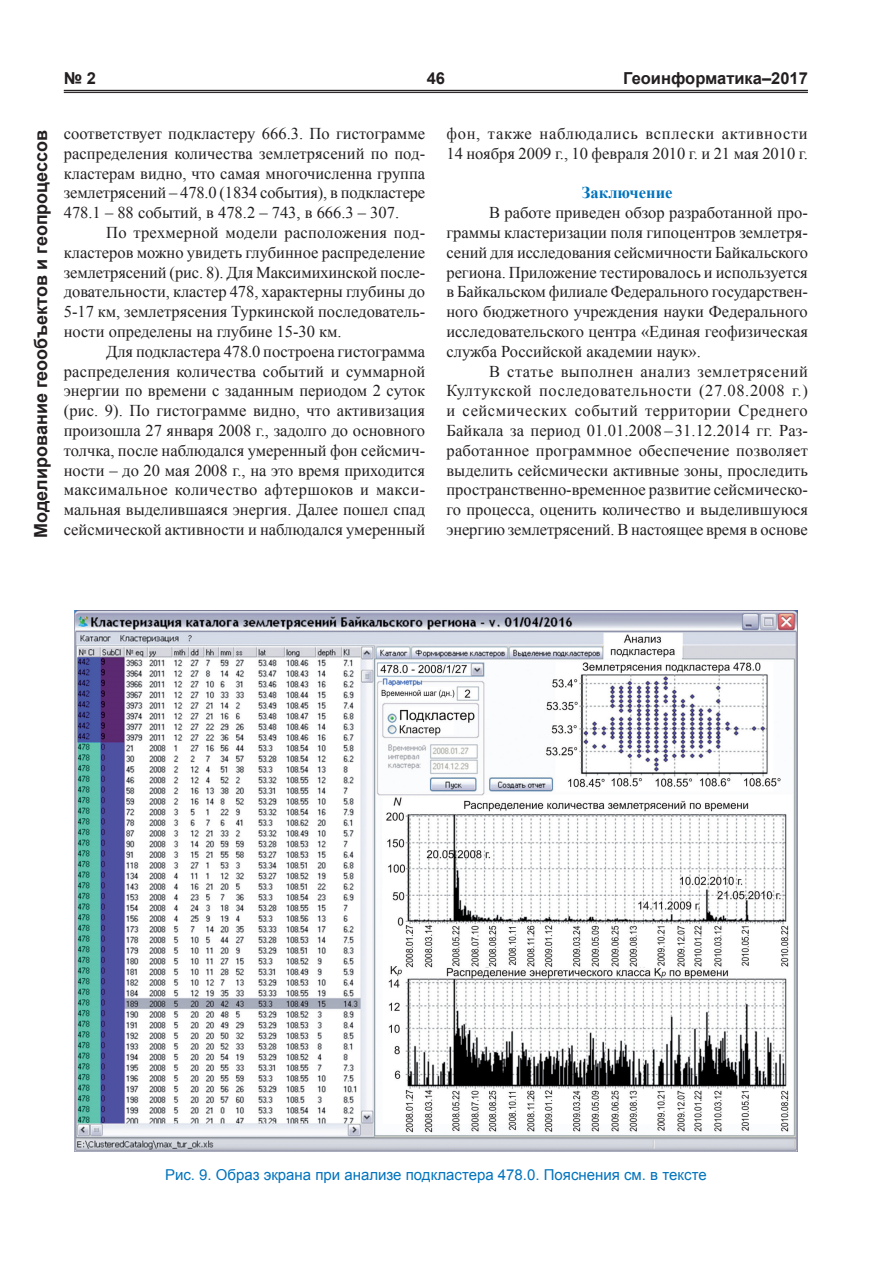
<style>
.page{position:relative;width:893px;height:1263px;background:#fff}
.page>*{position:absolute;margin:0;border:0;box-sizing:border-box;transform-origin:0 0}
.t1{font:700 18px "Arial";color:#231f20}
.t2{font:16.5px/19.8px "Times New Roman";color:#231f20;text-align:justify}
.t3{font:16.5px/19.8px "Times New Roman";letter-spacing:.03em;color:#231f20}
.t4{font:700 16.5px "Arial";color:#231f20}
.t5{font:700 16.5px "Times New Roman";color:#0073bd}
.t6{font:15px "Arial";color:#0073bd}
</style>
<div class="page">
<hr style="left:64px;top:90px;width:744px;height:1px;background:#231f20">
<hr style="left:64px;top:92px;width:744px;height:1px;background:#231f20">
<img style="left:74px;top:611px;width:723px;height:540px">
<p class="t4" style="left:64px;top:68px;width:34px">№ 2</p>
<p class="t4" style="left:427px;top:68px;width:20px">46</p>
<p class="t4" style="left:623px;top:68px;width:186px">Геоинформатика–2017</p>
<p class="t1" style="left:29px;top:538px;width:409px;rotate:-90deg">Моделирование геообъектов и геопроцессов</p>
<p class="t2" style="left:64px;top:123px;width:363px">соответствует подкластеру 666.3. По гистограмме распределения количества землетрясений по под&shy;кластерам видно, что самая многочисленна группа землетрясений – 478.0 (1834 события), в подкластере 478.1 – 88 событий, в 478.2 – 743, в 666.3 – 307.</p>
<p class="t2" style="left:64px;top:222px;width:363px;text-indent:43px">По трехмерной модели расположения под&shy;кластеров можно увидеть глубинное распределение землетрясений (рис. 8). Для Максимихинской после&shy;довательности, кластер 478, характерны глубины до 5-17 км, землетрясения Туркинской последователь&shy;ности определены на глубине 15-30 км.</p>
<p class="t2" style="left:64px;top:341px;width:363px;text-indent:43px">Для подкластера 478.0 построена гистограмма распределения количества событий и суммарной энергии по времени с заданным периодом 2 суток (рис. 9). По гистограмме видно, что активизация произошла 27 января 2008 г., задолго до основного толчка, после наблюдался умеренный фон сейсмич&shy;ности – до 20 мая 2008 г., на это время приходится максимальное количество афтершоков и макси&shy;мальная выделившаяся энергия. Далее пошел спад сейсмической активности и наблюдался умеренный</p>
<p class="t3" style="left:446px;top:123px;width:363px">фон, также наблюдались всплески активности<br>14 ноября 2009 г., 10 февраля 2010 г. и 21 мая 2010 г.</p>
<p class="t5" style="left:582px;top:181px;width:92px">Заключение</p>
<p class="t2" style="left:446px;top:203px;width:363px;text-indent:43px">В работе приведен обзор разработанной про&shy;граммы кластеризации поля гипоцентров землетря&shy;сений для исследования сейсмичности Байкальского региона. Приложение тестировалось и используется в Байкальском филиале Федерального государствен&shy;ного бюджетного учреждения науки Федерального исследовательского центра «Единая геофизическая служба Российской академии наук».</p>
<p class="t2" style="left:446px;top:361px;width:363px;text-indent:43px">В статье выполнен анализ землетрясений Култукской последовательности (27.08.2008 г.) и сейсмических событий территории Среднего Байкала за период 01.01.2008 – 31.12.2014 гг. Раз&shy;работанное программное обеспечение позволяет выделить сейсмически активные зоны, проследить пространственно-временное развитие сейсмическо&shy;го процесса, оценить количество и выделившуюся энергию землетрясений. В настоящее время в основе</p>
<p class="t6" style="left:165px;top:1165px;width:543px">Рис. 9. Образ экрана при анализе подкластера 478.0. Пояснения см. в тексте</p>
</div>
